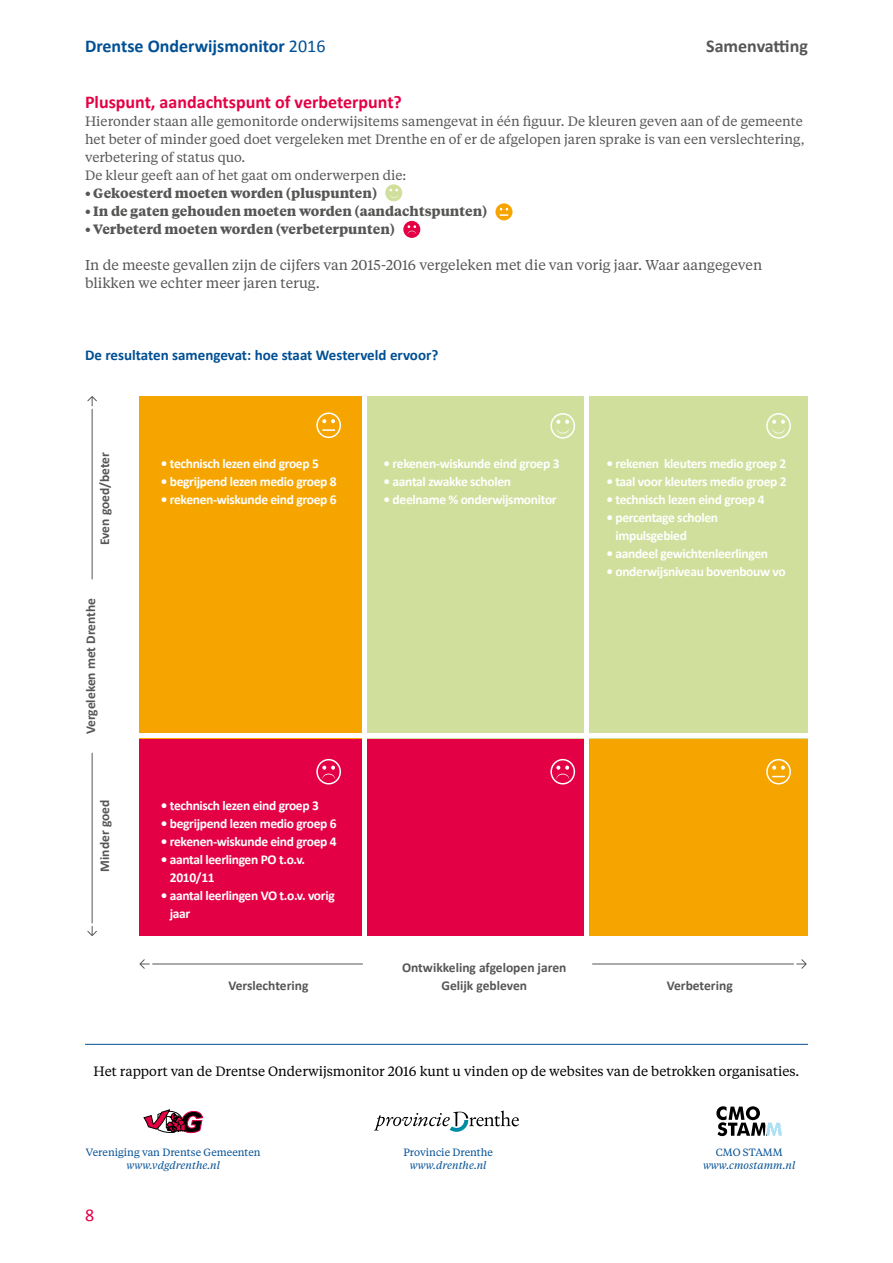
<style>
.page{position:relative;width:893px;height:1263px;background:#fff}
.page>*{position:absolute;margin:0;border:0;box-sizing:border-box;transform-origin:0 0}
.t1{font:700 18px "Calibri";color:#e40045}
.t2{font:700 18px "Calibri";color:#004f94}
.t3{font:700 18px "Calibri";color:#565655}
.t4{font:18px "Calibri";color:#e40045}
.t5{font:700 15px "Calibri";color:#004f94}
.t6{font:14.25px/18px "Tiempos Text";color:#565655}
.t7{font:700 13.5px/18px "Calibri";letter-spacing:-.025em;color:#fff}
.t8{font:13.5px/18px "Tiempos Text";color:#565655}
.t9{font:700 13.5px "Tiempos Text";color:#565655}
.t10{font:700 13.5px/18px "Calibri";color:#565655;text-align:center}
.t11{font:13.5px "Tiempos Text";color:#000}
.t12{font:10.5px "Tiempos Text";color:#004f94}
.t13{font:italic 10.5px "Tiempos Text";color:#004f94}
.s1{font-weight:400}
</style>
<div class="page">
<div style="left:385px;top:184px;width:17px;height:17px;background:#d0df9b;border-radius:50%"></div>
<svg style="left:389px;top:189px;width:9px;height:9px"></svg>
<svg style="left:716px;top:1106px;width:66px;height:30px"></svg>
<svg style="left:143px;top:1110px;width:60px;height:24px"></svg>
<svg style="left:374px;top:1110px;width:145px;height:22px"></svg>
<div style="left:362px;top:738px;width:223px;height:198px;background:#e40045"></div>
<div style="left:362px;top:396px;width:223px;height:342px;background:#d0df9b"></div>
<div style="left:585px;top:738px;width:223px;height:198px;background:#f6a500"></div>
<div style="left:585px;top:396px;width:223px;height:342px;background:#d0df9b"></div>
<div style="left:139px;top:738px;width:223px;height:198px;background:#e40045"></div>
<div style="left:139px;top:396px;width:223px;height:342px;background:#f6a500"></div>
<hr style="left:139px;top:734px;width:669px;height:4px;background:#fff">
<div style="left:362px;top:396px;width:5px;height:542px;background:#fff"></div>
<hr style="left:585px;top:396px;width:4px;height:545px;background:#fff">
<svg style="left:796px;top:959px;width:11px;height:10px"></svg>
<hr style="left:592px;top:963px;width:201px;height:1px;background:#565655">
<svg style="left:139px;top:959px;width:11px;height:10px"></svg>
<hr style="left:153px;top:963px;width:209px;height:1px;background:#565655">
<svg style="left:87px;top:396px;width:10px;height:10px"></svg>
<hr style="left:92px;top:409px;width:1px;height:170px;background:#565655">
<svg style="left:87px;top:926px;width:10px;height:10px"></svg>
<hr style="left:92px;top:753px;width:1px;height:170px;background:#565655">
<hr style="left:85px;top:1044px;width:723px;height:1px;background:#004f94">
<div style="left:403px;top:221px;width:17px;height:17px;background:#e40045;border-radius:50%"></div>
<svg style="left:408px;top:225px;width:8px;height:9px"></svg>
<svg style="left:495px;top:203px;width:17px;height:17px"></svg>
<svg style="left:500px;top:208px;width:8px;height:8px"></svg>
<div style="left:766px;top:413px;width:25px;height:26px;border:2px solid #fff;border-radius:50%"></div>
<svg style="left:772px;top:420px;width:13px;height:14px"></svg>
<div style="left:550px;top:413px;width:25px;height:26px;border:2px solid #fff;border-radius:50%"></div>
<svg style="left:556px;top:420px;width:13px;height:14px"></svg>
<div style="left:550px;top:759px;width:25px;height:25px;border:2px solid #fff;border-radius:50%"></div>
<svg style="left:556px;top:766px;width:13px;height:13px"></svg>
<div style="left:316px;top:759px;width:25px;height:25px;border:2px solid #fff;border-radius:50%"></div>
<svg style="left:322px;top:766px;width:13px;height:13px"></svg>
<div style="left:316px;top:412px;width:25px;height:26px;border:2px solid #fff;border-radius:50%"></div>
<svg style="left:322px;top:419px;width:13px;height:4px"></svg>
<svg style="left:322px;top:429px;width:13px;height:2px"></svg>
<div style="left:766px;top:759px;width:25px;height:25px;border:2px solid #fff;border-radius:50%"></div>
<svg style="left:772px;top:766px;width:13px;height:4px"></svg>
<svg style="left:772px;top:776px;width:13px;height:1px"></svg>
<h1 class="t2" style="left:85px;top:34px;width:242px">Drentse Onderwijsmonitor <span class="s1">2016</span></h1>
<h1 class="t3" style="left:706px;top:34px;width:103px">Samenvatting</h1>
<h1 class="t1" style="left:85px;top:91px;width:318px">Pluspunt, aandachtspunt of verbeterpunt?</h1>
<p class="t8" style="left:85px;top:112px;width:721px">Hieronder staan alle gemonitorde onderwijsitems samengevat in één figuur. De kleuren geven aan of de gemeente het beter of minder goed doet vergeleken met Drenthe en of er de afgelopen jaren sprake is van een verslechtering, verbetering of status quo.<br>De kleur geeft aan of het gaat om onderwerpen die:</p>
<p class="t9" style="left:85px;top:184px;width:294px">• Gekoesterd moeten worden (pluspunten)</p>
<p class="t9" style="left:85px;top:202px;width:404px">• In de gaten gehouden moeten worden (aandachtspunten)</p>
<p class="t9" style="left:85px;top:220px;width:312px">• Verbeterd moeten worden (verbeterpunten)</p>
<p class="t6" style="left:85px;top:255px;width:679px">In de meeste gevallen zijn de cijfers van 2015-2016 vergeleken met die van vorig jaar. Waar aangegeven blikken we echter meer jaren terug.</p>
<p class="t5" style="left:85px;top:345px;width:355px">De resultaten samengevat: hoe staat Westerveld ervoor?</p>
<p class="t10" style="left:96px;top:545px;width:95px;rotate:-90deg">Even goed/beter</p>
<p class="t10" style="left:82px;top:734px;width:138px;rotate:-90deg">Vergeleken met Drenthe</p>
<p class="t10" style="left:96px;top:872px;width:73px;rotate:-90deg">Minder goed</p>
<p class="t7" style="left:161px;top:455px;width:160px">• technisch lezen eind groep 5</p>
<p class="t7" style="left:161px;top:473px;width:177px">• begrijpend lezen medio groep 8</p>
<p class="t7" style="left:161px;top:491px;width:177px">• rekenen-wiskunde eind groep 6</p>
<p class="t7" style="left:384px;top:455px;width:177px">• rekenen-wiskunde eind groep 3</p>
<p class="t7" style="left:384px;top:473px;width:129px">• aantal zwakke scholen</p>
<p class="t7" style="left:384px;top:491px;width:175px">• deelname % onderwijsmonitor</p>
<p class="t7" style="left:161px;top:797px;width:160px">• technisch lezen eind groep 3</p>
<p class="t7" style="left:161px;top:815px;width:177px">• begrijpend lezen medio groep 6</p>
<p class="t7" style="left:161px;top:833px;width:177px">• rekenen-wiskunde eind groep 4</p>
<p class="t7" style="left:170px;top:850px;width:137px;text-indent:-9px">• aantal leerlingen PO t.o.v.<br>2010/11</p>
<p class="t7" style="left:170px;top:886px;width:166px;text-indent:-9px">• aantal leerlingen VO t.o.v. vorig jaar</p>
<p class="t10" style="left:228px;top:977px;width:82px">Verslechtering</p>
<p class="t10" style="left:402px;top:959px;width:166px">Ontwikkeling afgelopen jaren<br>Gelijk gebleven</p>
<p class="t7" style="left:606px;top:455px;width:181px">• rekenen kleuters medio groep 2</p>
<p class="t7" style="left:606px;top:473px;width:182px">• taal voor kleuters medio groep 2</p>
<p class="t7" style="left:606px;top:491px;width:160px">• technisch lezen eind groep 4</p>
<p class="t7" style="left:615px;top:508px;width:104px;text-indent:-9px">• percentage scholen impulsgebied</p>
<p class="t7" style="left:606px;top:544px;width:163px">• aandeel gewichtenleerlingen</p>
<p class="t7" style="left:606px;top:562px;width:181px">• onderwijsniveau bovenbouw vo</p>
<p class="t10" style="left:667px;top:977px;width:67px">Verbetering</p>
<p class="t11" style="left:94px;top:1062px;width:707px">Het rapport van de Drentse Onderwijsmonitor 2016 kunt u vinden op de websites van de betrokken organisaties.</p>
<p class="t12" style="left:86px;top:1145px;width:176px">Vereniging van Drentse Gemeenten</p>
<p class="t13" style="left:126px;top:1158px;width:95px">www.vdgdrenthe.nl</p>
<h1 class="t4" style="left:85px;top:1203px;width:11px">8</h1>
<p class="t12" style="left:403px;top:1145px;width:91px">Provincie Drenthe</p>
<p class="t13" style="left:410px;top:1158px;width:78px">www.drenthe.nl</p>
<p class="t12" style="left:716px;top:1145px;width:68px">CMO STAMM</p>
<p class="t13" style="left:703px;top:1158px;width:94px">www.cmostamm.nl</p>
</div>
